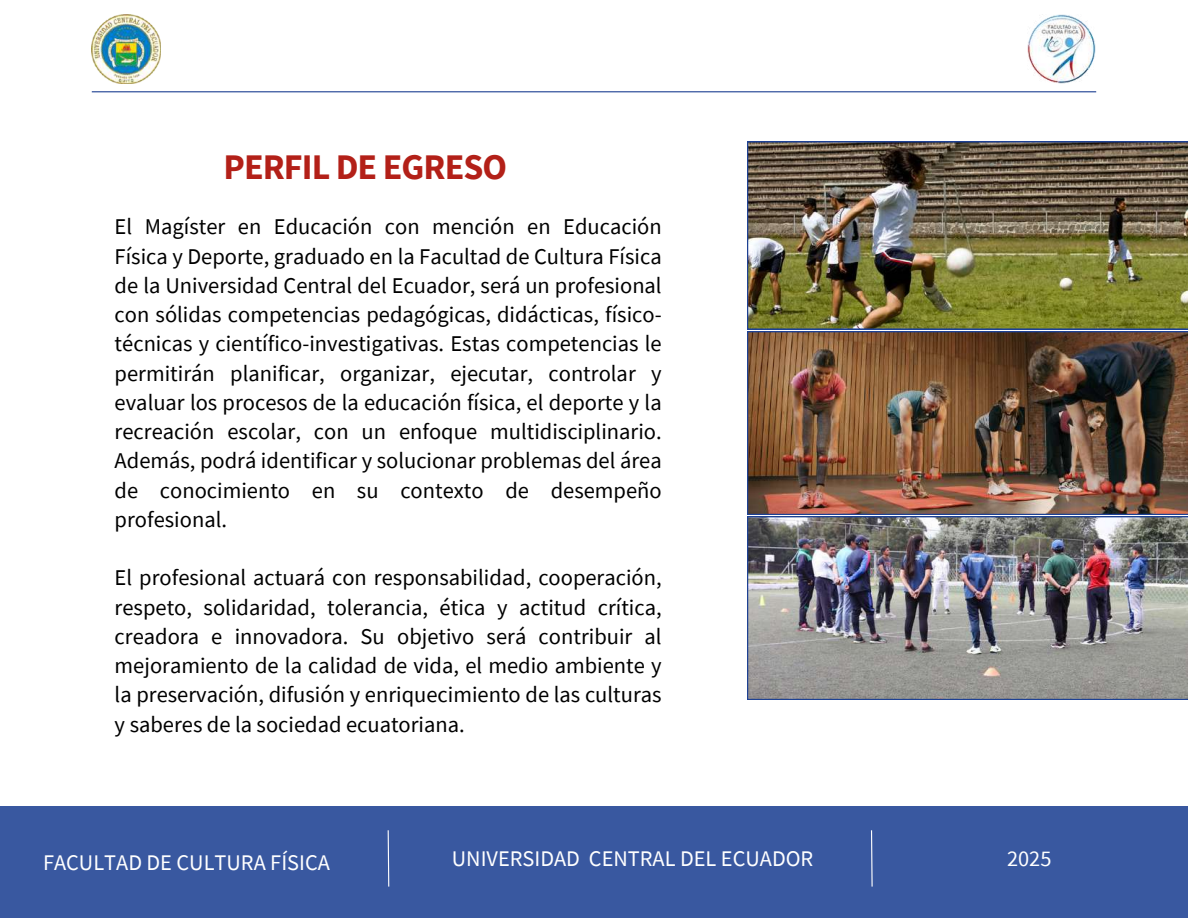
<style>
.page{position:relative;width:1188px;height:918px;background:#fff}
.page>*{position:absolute;margin:0;border:0;box-sizing:border-box;transform-origin:0 0}
.t1{font:700 36px "Source Sans Pro";letter-spacing:-.025em;color:#b32018}
.t2{font:22.5px/29.2px "Source Sans Pro";color:#000;text-align:justify}
.t3{font:22.35px "Source Sans Pro";color:#fff}
</style>
<div class="page">
<hr style="left:92px;top:91px;width:1004px;height:1px;background:#1e4193">
<div style="left:0;top:807px;width:1188px;height:111px;background:#3958a0"></div>
<svg style="left:871px;top:830px;width:2px;height:57px"></svg>
<svg style="left:387px;top:830px;width:3px;height:57px"></svg>
<img style="left:747px;top:141px;width:441px;height:189px">
<img style="left:747px;top:331px;width:441px;height:184px">
<img style="left:747px;top:516px;width:441px;height:184px">
<img style="left:92px;top:15px;width:68px;height:68px">
<img style="left:1027px;top:15px;width:69px;height:68px">
<h1 class="t1" style="left:223px;top:144px;width:285px">PERFIL DE EGRESO</h1>
<p class="t2" style="left:115px;top:212px;width:549px">El Magíster en Educación con mención en Educación Física y Deporte, graduado en la Facultad de Cultura Física de la Universidad Central del Ecuador, será un profesional con sólidas competencias pedagógicas, didácticas, físico&shy;técnicas y científico-investigativas. Estas competencias le permitirán planificar, organizar, ejecutar, controlar y evaluar los procesos de la educación física, el deporte y la recreación escolar, con un enfoque multidisciplinario.<br>Además, podrá identificar y solucionar problemas del área de conocimiento en su contexto de desempeño profesional.</p>
<p class="t2" style="left:115px;top:563px;width:549px">El profesional actuará con responsabilidad, cooperación, respeto, solidaridad, tolerancia, ética y actitud crítica, creadora e innovadora. Su objetivo será contribuir al mejoramiento de la calidad de vida, el medio ambiente y la preservación, difusión y enriquecimiento de las culturas y saberes de la sociedad ecuatoriana.</p>
<p class="t3" style="left:43px;top:848px;width:288px">FACULTAD DE CULTURA FÍSICA</p>
<p class="t3" style="left:452px;top:844px;width:363px">UNIVERSIDAD CENTRAL DEL ECUADOR</p>
<p class="t3" style="left:1007px;top:844px;width:46px">2025</p>
</div>
